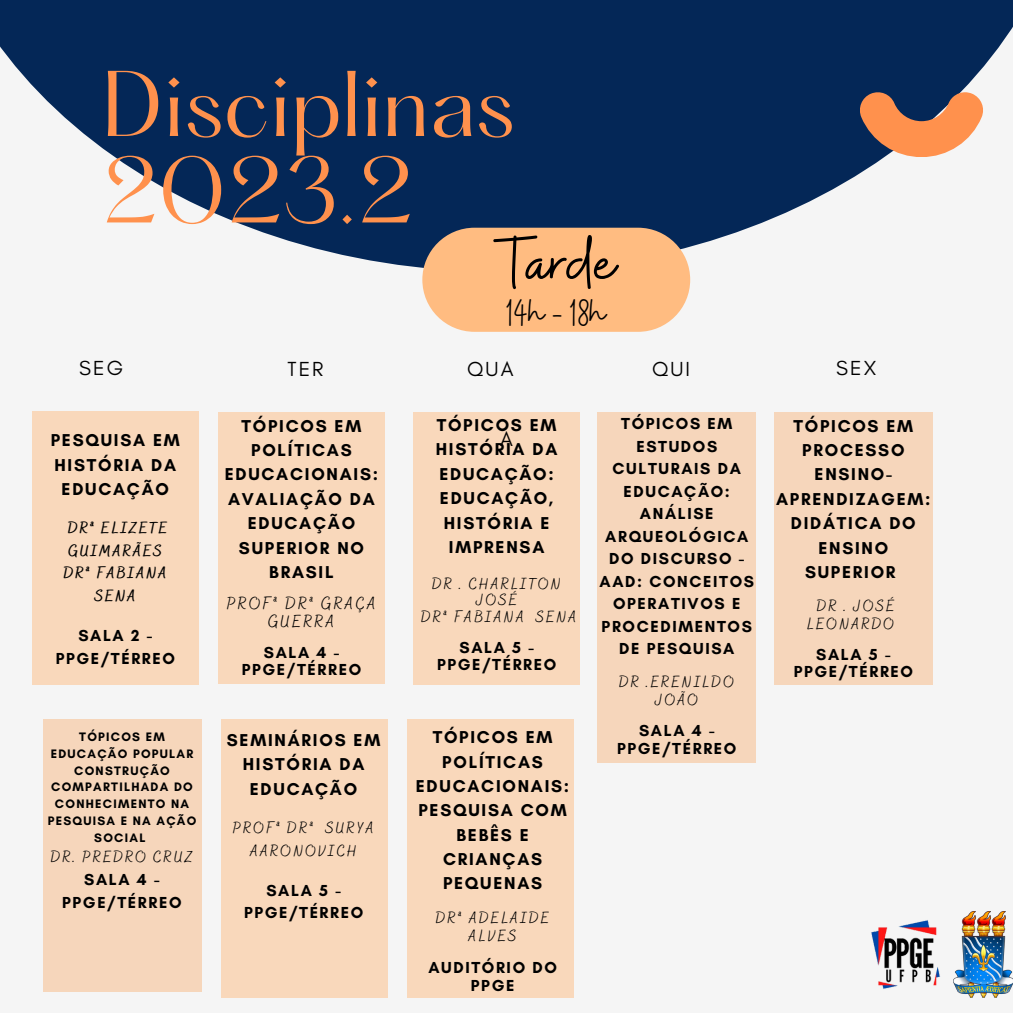
<style>
.page{position:relative;width:1013px;height:1013px;background:#fff}
.page>*{position:absolute;margin:0;border:0;box-sizing:border-box;transform-origin:0 0}
.t1{font:81.38px "Hatton";color:#ff914d}
.t2{font:75px "Buffalo";color:#000}
.t3{font:37.5px "Buffalo";color:#000}
.t4{font:20.75px "Glacial Indifference";letter-spacing:.1em;color:#000}
.t5{font:700 17.5px/24.4px "Glacial Indifference";letter-spacing:.1em;color:#000;text-align:center}
.t6{font:17.5px/17.8px "Bakerie Smooth";letter-spacing:.1em;color:#000;text-align:center}
.t7{font:700 16.25px/22.5px "Glacial Indifference";letter-spacing:.1em;color:#000;text-align:center}
.t8{font:16.25px/17.8px "Bakerie Smooth";letter-spacing:.1em;color:#000;text-align:center}
.t9{font:700 16.25px/22.5px "Bakerie Smooth";letter-spacing:.1em;color:#000}
.t10{font:700 12.5px/16.9px "Glacial Indifference";letter-spacing:.1em;color:#000;text-align:center}
</style>
<div class="page">
<div style="left:0;top:0;width:1012px;height:1012px;background:#f5f5f5"></div>
<svg style="left:0;top:0;width:1012px;height:272px;fill:#042757"></svg>
<div style="left:32px;top:411px;width:166px;height:273px;background:#f9d8bb"></div>
<div style="left:218px;top:413px;width:166px;height:271px;background:#f9d8bb"></div>
<div style="left:413px;top:412px;width:166px;height:272px;background:#f9d8bb"></div>
<div style="left:596px;top:412px;width:159px;height:350px;background:#f6d6bb"></div>
<div style="left:774px;top:412px;width:158px;height:272px;background:#f6d6bb"></div>
<div style="left:422px;top:228px;width:268px;height:104px;background:#ffbc81;border-radius:52px"></div>
<svg style="left:860px;top:92px;width:123px;height:65px;background:#bb8062"></svg>
<img style="left:957px;top:911px;width:55px;height:86px">
<img style="left:871px;top:920px;width:86px;height:70px">
<div style="left:221px;top:719px;width:166px;height:278px;background:#f9d8bb"></div>
<div style="left:407px;top:719px;width:166px;height:278px;background:#f9d8bb"></div>
<div style="left:43px;top:719px;width:158px;height:272px;background:#f6d6bb"></div>
<p class="t1" style="left:102px;top:66px;width:414px">Disciplinas</p>
<p class="t1" style="left:102px;top:152px;width:312px">2023.2</p>
<p class="t2" style="left:497px;top:214px;width:120px">Tarde</p>
<p class="t3" style="left:506px;top:289px;width:101px">14h - 18h</p>
<p class="t4" style="left:79px;top:356px;width:45px">SEG</p>
<p class="t4" style="left:287px;top:356px;width:38px">TER</p>
<p class="t4" style="left:467px;top:356px;width:48px">QUA</p>
<p class="t4" style="left:652px;top:356px;width:39px">QUI</p>
<p class="t4" style="left:836px;top:356px;width:42px">SEX</p>
<p class="t5" style="left:51px;top:428px;width:131px">PESQUISA EM<br>HISTÓRIA DA<br>EDUCAÇÃO</p>
<p class="t9" style="left:68px;top:518px;width:101px">DRª ELIZETE<br>GUIMARÃES</p>
<p class="t9" style="left:64px;top:563px;width:105px">DRª FABIANA</p>
<p class="t9" style="left:95px;top:585px;width:43px">SENA</p>
<p class="t7" style="left:56px;top:624px;width:121px">SALA 2 -<br>PPGE/TÉRREO</p>
<p class="t10" style="left:48px;top:728px;width:150px">TÓPICOS EM<br>EDUCAÇÃO POPULAR<br>CONSTRUÇÃO<br>COMPARTILHADA DO<br>CONHECIMENTO NA<br>PESQUISA E NA AÇÃO<br>SOCIAL</p>
<p class="t8" style="left:51px;top:848px;width:144px">DR. PREDRO CRUZ</p>
<p class="t7" style="left:62px;top:868px;width:121px">SALA 4 -<br>PPGE/TÉRREO</p>
<p class="t5" style="left:225px;top:413px;width:155px">TÓPICOS EM<br>POLÍTICAS<br>EDUCACIONAIS:<br>AVALIAÇÃO DA<br>EDUCAÇÃO<br>SUPERIOR NO<br>BRASIL</p>
<p class="t6" style="left:227px;top:595px;width:151px">PROFª DRª GRAÇA<br>GUERRA</p>
<p class="t7" style="left:242px;top:643px;width:121px;line-height:16.9px">SALA 4 -<br>PPGE/TÉRREO</p>
<p class="t5" style="left:227px;top:727px;width:155px">SEMINÁRIOS EM<br>HISTÓRIA DA<br>EDUCAÇÃO</p>
<p class="t8" style="left:233px;top:817px;width:143px;line-height:22.5px">PROFª DRª SURYA<br>AARONOVICH</p>
<p class="t7" style="left:244px;top:879px;width:121px">SALA 5 -<br>PPGE/TÉRREO</p>
<p class="t5" style="left:436px;top:412px;width:123px">TÓPICOS EM<br>HISTÓRIA DA<br>EDUCAÇÃO:<br>EDUCAÇÃO,<br>HISTÓRIA E<br>IMPRENSA</p>
<p class="t8" style="left:432px;top:576px;width:130px;line-height:16.9px">DR . CHARLITON<br>JOSÉ</p>
<p class="t8" style="left:421px;top:609px;width:157px">DRª FABIANA SENA</p>
<p class="t7" style="left:437px;top:639px;width:121px;line-height:16.9px">SALA 5 -<br>PPGE/TÉRREO</p>
<p class="t4" style="left:500px;top:426px;width:14px">A</p>
<p class="t5" style="left:416px;top:724px;width:155px">TÓPICOS EM<br>POLÍTICAS<br>EDUCACIONAIS:<br>PESQUISA COM<br>BEBÊS E<br>CRIANÇAS<br>PEQUENAS</p>
<p class="t8" style="left:436px;top:910px;width:115px">DRª ADELAIDE<br>ALVES</p>
<p class="t7" style="left:428px;top:958px;width:130px;line-height:17.8px">AUDITÓRIO DO<br>PPGE</p>
<p class="t7" style="left:599px;top:412px;width:156px">TÓPICOS EM<br>ESTUDOS<br>CULTURAIS DA<br>EDUCAÇÃO:<br>ANÁLISE<br>ARQUEOLÓGICA<br>DO DISCURSO -<br>AAD: CONCEITOS<br>OPERATIVOS E<br>PROCEDIMENTOS<br>DE PESQUISA</p>
<p class="t8" style="left:619px;top:674px;width:117px">DR .ERENILDO<br>JOÃO</p>
<p class="t7" style="left:617px;top:721px;width:121px;line-height:17.8px">SALA 4 -<br>PPGE/TÉRREO</p>
<p class="t5" style="left:776px;top:413px;width:156px">TÓPICOS EM<br>PROCESSO<br>ENSINO-<br>APRENDIZAGEM:<br>DIDÁTICA DO<br>ENSINO<br>SUPERIOR</p>
<p class="t8" style="left:807px;top:597px;width:89px">DR . JOSÉ<br>LEONARDO</p>
<p class="t7" style="left:793px;top:645px;width:121px;line-height:17.8px">SALA 5 -<br>PPGE/TÉRREO</p>
</div>
